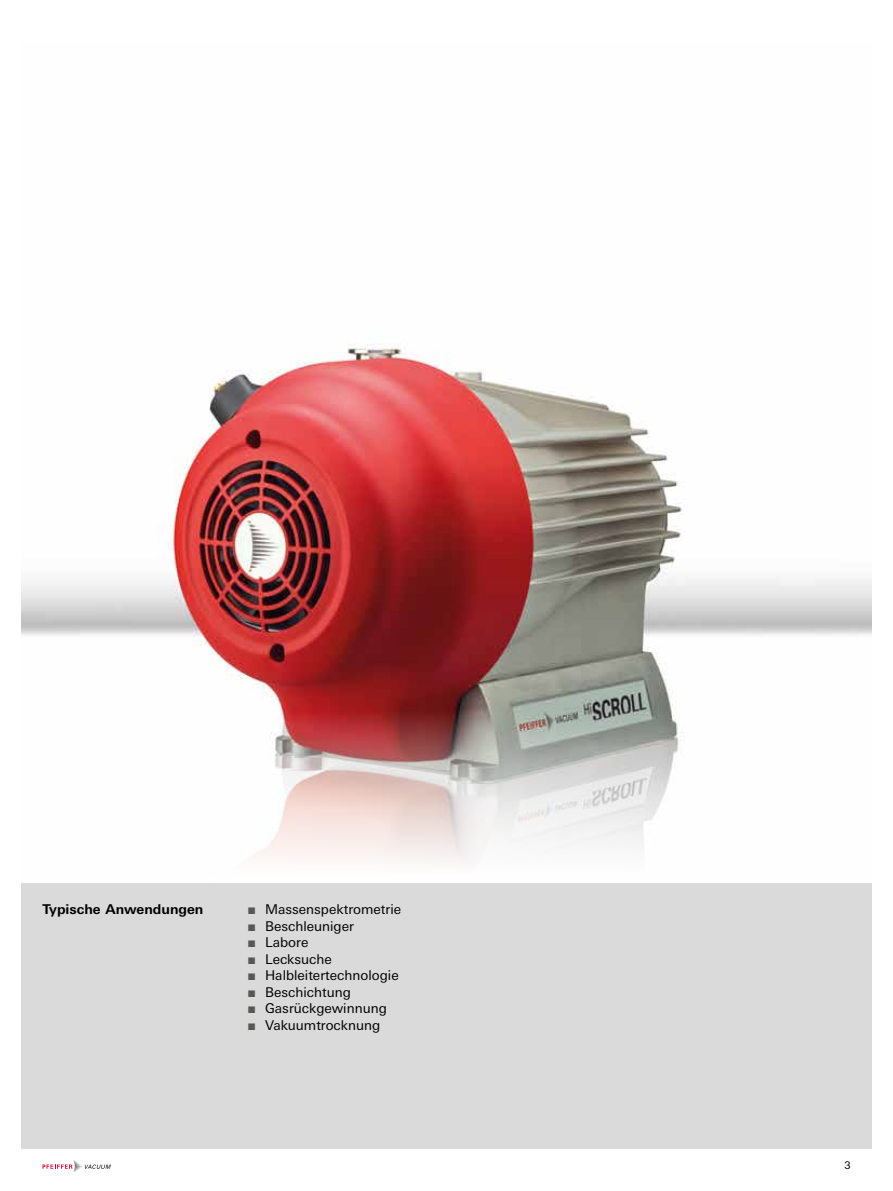
<style>
.page{position:relative;width:893px;height:1191px;background:#fff}
.page>*{position:absolute;margin:0;border:0;box-sizing:border-box;transform-origin:0 0}
.t1{font:13.5px "Univers Next W1 G";color:#000}
.t2{font:700 13.5px "Univers Next W1 G";color:#000}
.t3{font:10.5px "Univers Next W1 G";color:#000}
.s1{color:#575756}
</style>
<div class="page">
<svg style="left:43px;top:1160px;width:68px;height:12px"></svg>
<img style="left:21px;top:344px;width:851px;height:518px">
<div style="left:21px;top:882px;width:851px;height:266px;background:#dadada"></div>
<p class="t2" style="left:43px;top:901px;width:162px">Typische Anwendungen</p>
<p class="t1" style="left:248px;top:901px;width:155px"><span class="s1">■</span> Massenspektrometrie</p>
<p class="t1" style="left:248px;top:918px;width:107px"><span class="s1">■</span> Beschleuniger</p>
<p class="t1" style="left:248px;top:934px;width:62px"><span class="s1">■</span> Labore</p>
<p class="t1" style="left:248px;top:951px;width:85px"><span class="s1">■</span> Lecksuche</p>
<p class="t1" style="left:248px;top:967px;width:152px"><span class="s1">■</span> Halbleitertechnologie</p>
<p class="t1" style="left:248px;top:984px;width:104px"><span class="s1">■</span> Beschichtung</p>
<p class="t1" style="left:248px;top:1000px;width:140px"><span class="s1">■</span> Gasrückgewinnung</p>
<p class="t1" style="left:248px;top:1017px;width:134px"><span class="s1">■</span> Vakuumtrocknung</p>
<p class="t3" style="left:844px;top:1159px;width:8px">3</p>
</div>
